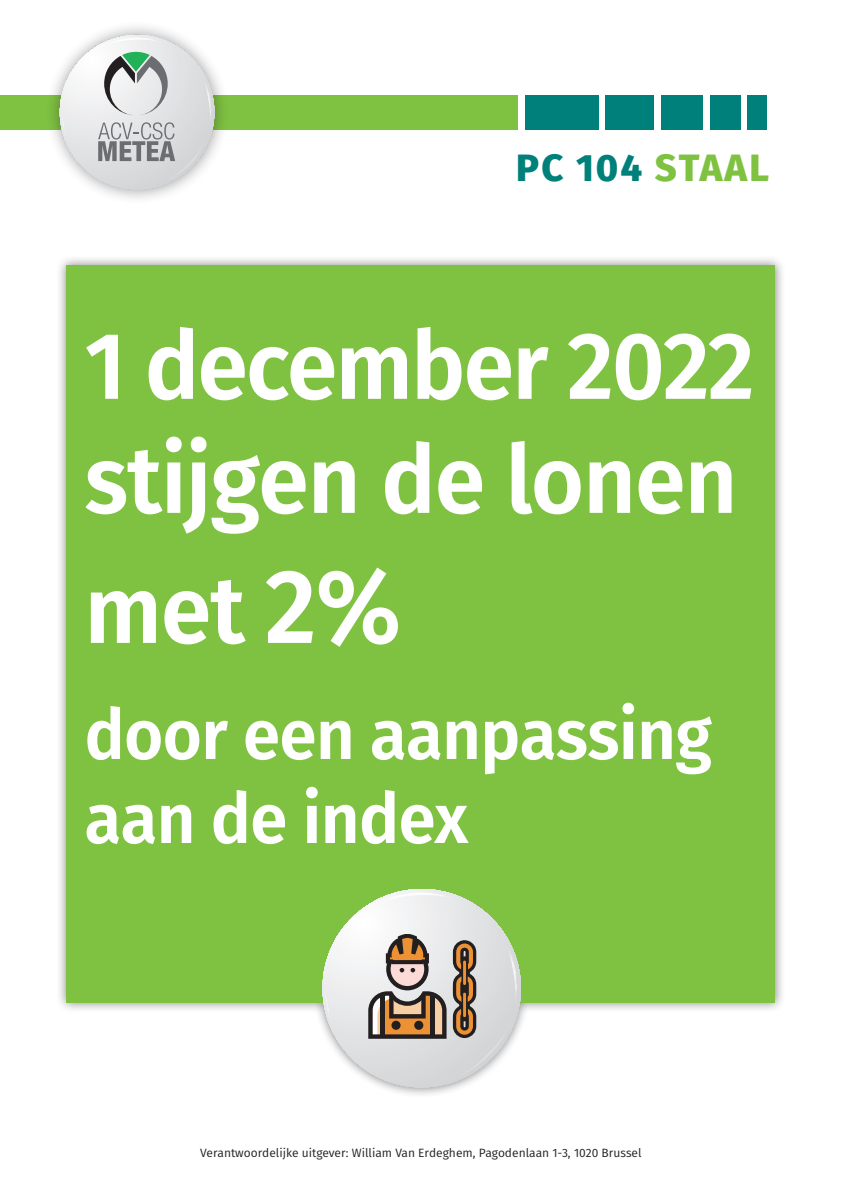
<style>
.page{position:relative;width:842px;height:1191px;background:#fff}
.page>*{position:absolute;margin:0;border:0;box-sizing:border-box;transform-origin:0 0}
.t1{font:600 95px/130px "Fira Sans";letter-spacing:-.02em;color:#fff;scale:.96 1}
.t2{font:600 70px/84px "Fira Sans";letter-spacing:-.01em;color:#fff;scale:.96 1}
.t3{font:800 38px "Fira Sans";letter-spacing:.05em;color:#00807a}
.t4{font:12px "Fira Sans";color:#231f20}
.s1{color:#7fc241}
.s2{font-size:105px}
</style>
<div class="page">
<div style="left:56px;top:255px;width:730px;height:843px;background:#231f20;opacity:.55"></div>
<div style="left:67px;top:265px;width:708px;height:737px;background:#7fc241"></div>
<div style="left:0;top:95px;width:517px;height:34px;background:#7fc241"></div>
<div style="left:525px;top:95px;width:73px;height:34px;background:#00807a"></div>
<div style="left:605px;top:95px;width:49px;height:34px;background:#00807a"></div>
<div style="left:661px;top:95px;width:42px;height:34px;background:#00807a"></div>
<div style="left:710px;top:95px;width:30px;height:34px;background:#00807a"></div>
<div style="left:747px;top:95px;width:20px;height:34px;background:#00807a"></div>
<div style="left:45px;top:20px;width:184px;height:185px;background:#231f20;opacity:.45"></div>
<svg style="left:60px;top:35px;width:154px;height:154px"></svg>
<svg style="left:322px;top:889px;width:199px;height:198px"></svg>
<p class="t3" style="left:516px;top:135px;width:255px">PC 104 <span class="s1">STAAL</span></p>
<p class="t1" style="left:84px;top:295px;width:699px">1 december 2022</p>
<p class="t1" style="left:84px;top:409px;width:682px">stijgen de lonen met <span class="s2">2%</span></p>
<p class="t2" style="left:84px;top:688px;width:655px">door een aanpassing aan de index</p>
<p class="t4" style="left:200px;top:1143px;width:443px">Verantwoordelijke uitgever: William Van Erdeghem, Pagodenlaan 1-3, 1020 Brussel</p>
</div>
